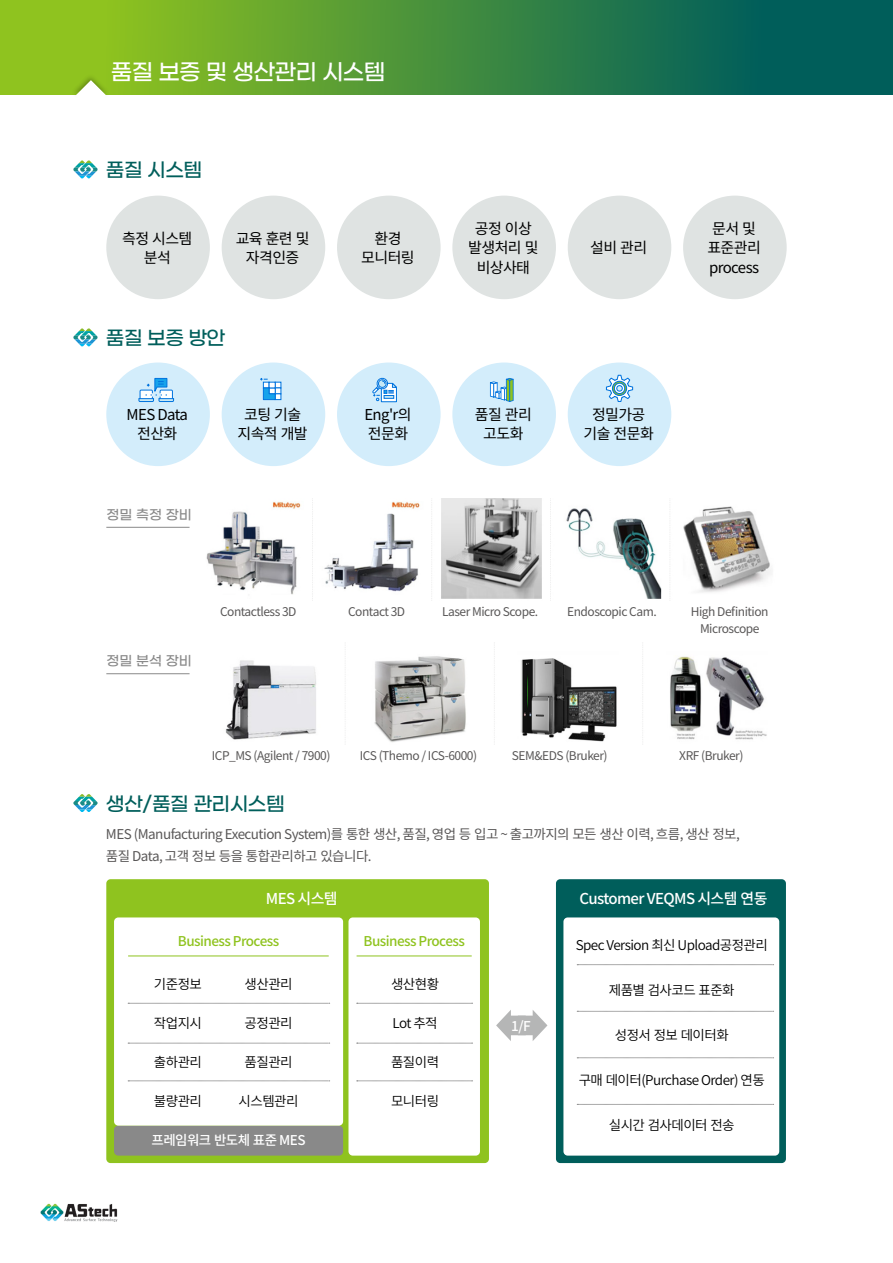
<style>
.page{position:relative;width:893px;height:1263px;background:#fff}
.page>*{position:absolute;margin:0;border:0;box-sizing:border-box;transform-origin:0 0}
.t1{font:500 22.5px "Gmarket Sans";letter-spacing:-.03em;color:#fff}
.t2{font:500 19.5px "Gmarket Sans";letter-spacing:-.03em;color:#005e5b}
.t3{font:15px/19.5px "Noto Sans CJ Kkr";letter-spacing:-.04em;color:#000;text-align:center}
.t4{font:500 15px "Noto Sans CJ Kkr";letter-spacing:-.04em;color:#fff}
.t5{font:600 13.5px "Noto Sans CJ Kkr";letter-spacing:-.04em;color:#000}
.t6{font:13.5px/22.5px "Noto Sans CJ Kkr";letter-spacing:-.04em;color:#595757}
.t7{font:500 13.5px "Noto Sans CJ Kkr";letter-spacing:-.04em;color:#8fc31f}
.t8{font:500 13.5px "Noto Sans CJ Kkr";letter-spacing:-.04em;color:#fff}
.t9{font:500 13.5px "Gmarket Sans";color:#898989}
.t10{font:12px/16.5px "Noto Sans CJ Kkr";letter-spacing:-.04em;color:#595757;text-align:center}
</style>
<div class="page">
<div style="left:0;top:0;width:893px;height:95px;background:linear-gradient(to right,#9dcd19,#005162)"></div>
<div style="left:71px;top:73px;width:39px;height:25px;background:#000;opacity:.3"></div>
<svg style="left:76px;top:80px;width:30px;height:18px"></svg>
<img style="left:40px;top:1203px;width:78px;height:19px">
<div style="left:556px;top:879px;width:230px;height:284px;background:#005e5b;border-radius:4px"></div>
<div style="left:563px;top:917px;width:216px;height:238px;background:#fff;border-radius:4px"></div>
<svg style="left:577px;top:964px;width:197px;height:1px"></svg>
<svg style="left:577px;top:1011px;width:197px;height:1px"></svg>
<svg style="left:577px;top:1057px;width:197px;height:1px"></svg>
<svg style="left:577px;top:1104px;width:197px;height:1px"></svg>
<div style="left:106px;top:879px;width:383px;height:284px;background:#8fc31f;border-radius:4px"></div>
<div style="left:114px;top:1125px;width:229px;height:30px;background:#898989;border-radius:4px"></div>
<div style="left:114px;top:917px;width:229px;height:208px;background:#fff;border-radius:4px"></div>
<div style="left:348px;top:917px;width:132px;height:238px;background:#fff;border-radius:4px"></div>
<hr style="left:128px;top:956px;width:201px;height:1px;background:#8fc31f">
<hr style="left:357px;top:956px;width:115px;height:1px;background:#8fc31f">
<svg style="left:128px;top:1003px;width:202px;height:1px"></svg>
<svg style="left:357px;top:1003px;width:116px;height:1px"></svg>
<svg style="left:128px;top:1043px;width:202px;height:1px"></svg>
<svg style="left:357px;top:1043px;width:116px;height:1px"></svg>
<svg style="left:128px;top:1080px;width:202px;height:1px"></svg>
<svg style="left:357px;top:1080px;width:116px;height:1px"></svg>
<svg style="left:496px;top:1010px;width:51px;height:31px"></svg>
<div style="left:106px;top:196px;width:104px;height:103px;background:#dfe3e2;border-radius:50%"></div>
<div style="left:222px;top:196px;width:103px;height:103px;background:#dfe3e2;border-radius:50%"></div>
<div style="left:337px;top:196px;width:104px;height:103px;background:#dfe3e2;border-radius:50%"></div>
<div style="left:452px;top:196px;width:104px;height:103px;background:#dfe3e2;border-radius:50%"></div>
<div style="left:568px;top:196px;width:103px;height:103px;background:#dfe3e2;border-radius:50%"></div>
<div style="left:683px;top:196px;width:104px;height:103px;background:#dfe3e2;border-radius:50%"></div>
<img style="left:206px;top:498px;width:565px;height:101px">
<img style="left:225px;top:642px;width:542px;height:100px">
<hr style="left:106px;top:527px;width:84px;height:1px;background:#898989">
<hr style="left:106px;top:673px;width:84px;height:1px;background:#898989">
<svg style="left:73px;top:328px;width:25px;height:18px"></svg>
<svg style="left:73px;top:161px;width:25px;height:17px"></svg>
<svg style="left:73px;top:794px;width:25px;height:18px"></svg>
<div style="left:106px;top:362px;width:104px;height:104px;background:#d3edfb;border-radius:50%"></div>
<svg style="left:138px;top:377px;width:36px;height:25px"></svg>
<div style="left:222px;top:362px;width:103px;height:104px;background:#d3edfb;border-radius:50%"></div>
<svg style="left:260px;top:378px;width:21px;height:22px"></svg>
<div style="left:337px;top:362px;width:104px;height:104px;background:#d3edfb;border-radius:50%"></div>
<svg style="left:372px;top:377px;width:25px;height:26px"></svg>
<div style="left:568px;top:362px;width:103px;height:104px;background:#d3edfb;border-radius:50%"></div>
<svg style="left:606px;top:375px;width:27px;height:27px"></svg>
<div style="left:452px;top:362px;width:104px;height:104px;background:#d3edfb;border-radius:50%"></div>
<svg style="left:490px;top:378px;width:24px;height:24px"></svg>
<h1 class="t1" style="left:111px;top:60px;width:276px">품질 보증 및 생산관리 시스템</h1>
<h2 class="t2" style="left:106px;top:160px;width:98px">품질 시스템</h2>
<p class="t3" style="left:122px;top:229px;width:72px">측정 시스템 분석</p>
<p class="t3" style="left:236px;top:229px;width:75px">교육 훈련 및 자격인증</p>
<p class="t3" style="left:361px;top:229px;width:55px">환경 모니터링</p>
<p class="t3" style="left:468px;top:219px;width:72px">공정 이상 발생처리 및 비상사태</p>
<h2 class="t2" style="left:106px;top:328px;width:121px">품질 보증 방안</h2>
<p class="t3" style="left:590px;top:238px;width:58px">설비 관리</p>
<p class="t3" style="left:475px;top:405px;width:58px">품질 관리 고도화</p>
<p class="t3" style="left:127px;top:405px;width:63px">MES Data 전산화</p>
<p class="t3" style="left:238px;top:405px;width:72px">코팅 기술 지속적 개발</p>
<p class="t3" style="left:364px;top:405px;width:49px;text-align:left">Eng'r의 전문화</p>
<p class="t3" style="left:584px;top:405px;width:72px">정밀가공 기술 전문화</p>
<p class="t9" style="left:106px;top:507px;width:87px">정밀 측정 장비</p>
<p class="t3" style="left:707px;top:219px;width:55px">문서 및 표준관리 process</p>
<p class="t9" style="left:106px;top:653px;width:87px">정밀 분석 장비</p>
<p class="t10" style="left:220px;top:604px;width:78px">Contactless 3D</p>
<p class="t10" style="left:348px;top:604px;width:59px">Contact 3D</p>
<p class="t10" style="left:442px;top:604px;width:98px">Laser Micro Scope.</p>
<p class="t10" style="left:567px;top:604px;width:91px">Endoscopic Cam.</p>
<p class="t10" style="left:691px;top:604px;width:79px">High Definition<br>Microscope</p>
<p class="t10" style="left:212px;top:748px;width:120px">ICP_MS (Agilent / 7900)</p>
<h2 class="t2" style="left:106px;top:793px;width:180px">생산/품질 관리시스템</h2>
<p class="t10" style="left:360px;top:748px;width:119px">ICS (Themo / ICS-6000)</p>
<p class="t10" style="left:512px;top:748px;width:97px">SEM&amp;EDS (Bruker)</p>
<p class="t10" style="left:679px;top:748px;width:66px">XRF (Bruker)</p>
<p class="t6" style="left:106px;top:823px;width:635px">MES (Manufacturing Execution System)를 통한 생산, 품질, 영업 등 입고 ~ 출고까지의 모든 생산 이력, 흐름, 생산 정보, 품질 Data, 고객 정보 등을 통합관리하고 있습니다.</p>
<p class="t4" style="left:579px;top:890px;width:190px">Customer VEQMS 시스템 연동</p>
<p class="t5" style="left:576px;top:937px;width:194px">Spec Version 최신 Upload공정관리</p>
<p class="t5" style="left:609px;top:982px;width:127px">제품별 검사코드 표준화</p>
<p class="t5" style="left:615px;top:1027px;width:115px">성정서 정보 데이터화</p>
<p class="t5" style="left:579px;top:1072px;width:188px">구매 데이터(Purchase Order) 연동</p>
<p class="t5" style="left:609px;top:1117px;width:127px">실시간 검사데이터 전송</p>
<p class="t4" style="left:266px;top:890px;width:73px">MES 시스템</p>
<p class="t7" style="left:178px;top:933px;width:103px">Business Process</p>
<p class="t7" style="left:364px;top:933px;width:103px">Business Process</p>
<p class="t5" style="left:154px;top:976px;width:50px">기준정보</p>
<p class="t5" style="left:154px;top:1015px;width:50px">작업지시</p>
<p class="t5" style="left:154px;top:1054px;width:50px">출하관리</p>
<p class="t5" style="left:154px;top:1093px;width:50px">불량관리</p>
<p class="t5" style="left:391px;top:976px;width:50px">생산현황</p>
<p class="t5" style="left:393px;top:1015px;width:47px">Lot 추적</p>
<p class="t5" style="left:391px;top:1054px;width:50px">품질이력</p>
<p class="t5" style="left:391px;top:1093px;width:50px">모니터링</p>
<p class="t5" style="left:245px;top:976px;width:50px">생산관리</p>
<p class="t5" style="left:245px;top:1015px;width:50px">공정관리</p>
<p class="t5" style="left:245px;top:1054px;width:50px">품질관리</p>
<p class="t5" style="left:239px;top:1093px;width:61px">시스템관리</p>
<p class="t8" style="left:511px;top:1019px;width:21px">1/F</p>
<p class="t8" style="left:151px;top:1132px;width:156px">프레임워크 반도체 표준 MES</p>
</div>
